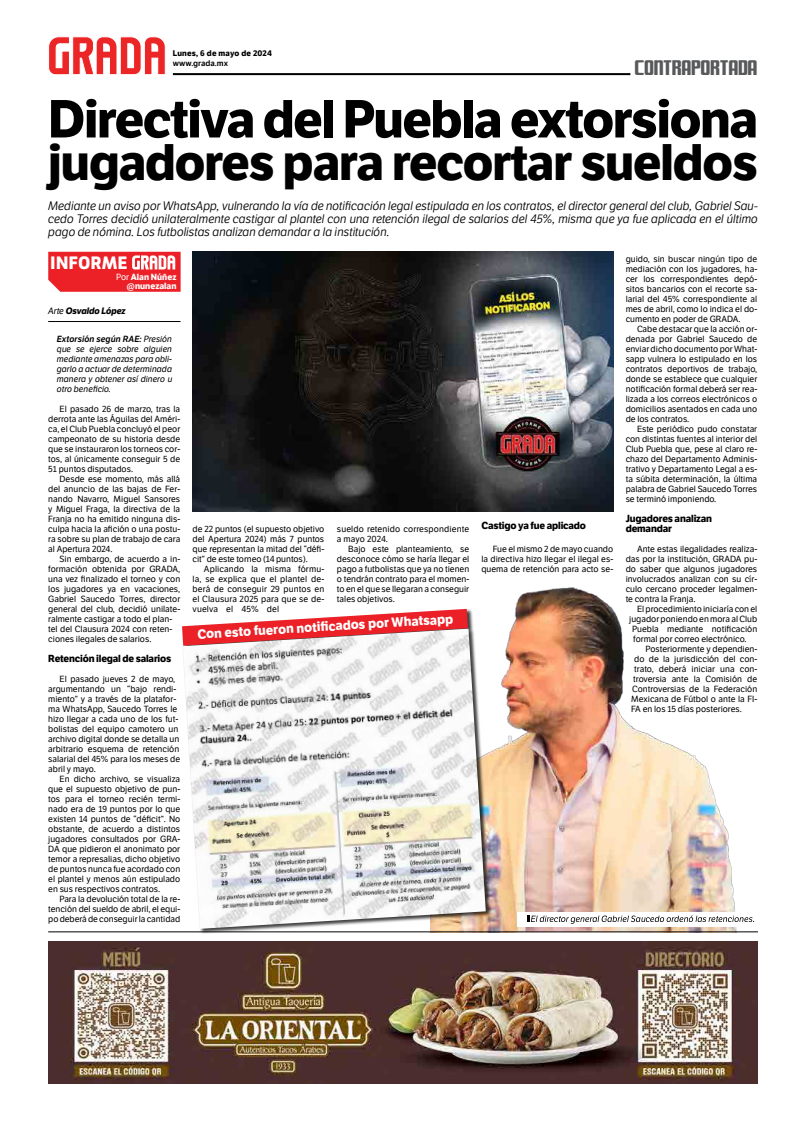
<style>
.page{position:relative;width:792px;height:1134px;background:#fff}
.page>*{position:absolute;margin:0;border:0;box-sizing:border-box;transform-origin:0 0}
.Cabeza_Principal{font:700 52px "LFT Etica";letter-spacing:-.025em;color:#000}
.Cabeza_Principal-2{font:700 50px "LFT Etica";letter-spacing:-.02em;color:#000}
.t1{font:22px "Fontana";letter-spacing:-.005em;color:#58595b}
.Sumario{font:800 19px "Bronkoh";letter-spacing:-.005em;color:#fff}
.Sumario-2{font:700 13px "LFT Etica";color:#fff}
.Sumario-3{font:italic 12px/13px "LFT Etica";letter-spacing:-.005em;color:#000;text-align:justify}
.Subtítulos{font:700 10px/10px "LFT Etica";letter-spacing:-.015em;color:#000}
.NOMBRE__articulo{font:italic 700 9px "LFT Etica";letter-spacing:-.01em;color:#000}
.TEXTO{font:8.7px/10px "LFT Etica";color:#000;text-align:justify}
.TEXTO-2{font:italic 8.7px/10px "LFT Etica";color:#000;text-align:justify}
.TEXTO-3{font:700 8.7px "LFT Etica";color:#fff}
.t2{font:700 8px "LFT Etica";letter-spacing:.025em;color:#000}
.t3{font:600 8px "LFT Etica";color:#000}
.s1{font-weight:400}
.s2{font-weight:600}
</style>
<div class="page">
<hr style="left:173px;top:73px;width:457px;height:2px;background:#000">
<svg style="left:48px;top:36px;width:118px;height:39px"></svg>
<img style="left:48px;top:942px;width:710px;height:142px">
<svg style="left:48px;top:252px;width:133px;height:40px;background:#ed363d"></svg>
<hr style="left:48px;top:321px;width:133px;height:1px;background:#000">
<img style="left:193px;top:252px;width:421px;height:260px">
<img style="left:466px;top:587px;width:271px;height:344px">
<hr style="left:48px;top:931px;width:710px;height:1px;background:#000">
<div style="left:517px;top:912px;width:263px;height:14px;background:#fff"></div>
<svg style="left:527px;top:915px;width:227px;height:9px"></svg>
<div style="left:182px;top:609px;width:309px;height:326px;background:#000;opacity:.75"></div>
<img style="left:183px;top:629px;width:303px;height:300px">
<svg style="left:182px;top:609px;width:286px;height:37px"></svg>
<p class="t2" style="left:173px;top:48px;width:100px">Lunes, 6 de mayo de 2024</p>
<p class="t3" style="left:173px;top:58px;width:57px">www.grada.mx</p>
<h3 class="t1" style="left:635px;top:54px;width:124px">CONTRAPORTADA</h3>
<p class="Cabeza_Principal" style="left:48px;top:87px;width:711px">Directiva del Puebla extorsiona</p>
<p class="Cabeza_Principal-2" style="left:48px;top:132px;width:711px">jugadores para recortar sueldos</p>
<p class="Sumario-3" style="left:48px;top:200px;width:711px">Mediante un aviso por WhatsApp, vulnerando la vía de notificación legal estipulada en los contratos, el director general del club, Gabriel Sau&shy;cedo Torres decidió unilateralmente castigar al plantel con una retención ilegal de salarios del 45%, misma que ya fue aplicada en el último pago de nómina. Los futbolistas analizan demandar a la institución.</p>
<p class="Sumario" style="left:50px;top:252px;width:79px">INFORME</p>
<p class="TEXTO-3" style="left:116px;top:271px;width:62px"><span class="s1">Por</span> Alan Núñez</p>
<p class="TEXTO-3" style="left:127px;top:280px;width:51px">@nunezalan</p>
<p class="NOMBRE__articulo" style="left:48px;top:305px;width:79px"><span class="s1">Arte</span> Osvaldo López</p>
<p class="TEXTO" style="left:626px;top:254px;width:133px">guido, sin buscar ningún tipo de mediación con los jugadores, ha&shy;cer los correspondientes depó&shy;sitos bancarios con el recorte sa&shy;larial del 45% correspondiente al mes de abril, como lo indica el do&shy;cumento en poder de GRADA.</p>
<p class="TEXTO" style="left:626px;top:324px;width:133px;text-indent:11px">Cabe destacar que la acción or&shy;denada por Gabriel Saucedo de enviar dicho documento por What&shy;sapp vulnera lo estipulado en los contratos deportivos de trabajo, donde se establece que cualquier notificación formal deberá ser rea&shy;lizada a los correos electrónicos o domicilios asentados en cada uno de los contratos.</p>
<p class="TEXTO" style="left:626px;top:424px;width:133px;text-indent:11px">Este periódico pudo constatar con distintas fuentes al interior del Club Puebla que, pese al claro re&shy;chazo del Departamento Adminis&shy;trativo y Departamento Legal a es&shy;ta súbita determinación, la última palabra de Gabriel Saucedo Torres se terminó imponiendo.</p>
<p class="Subtítulos" style="left:626px;top:513px;width:88px">Jugadores analizan demandar</p>
<p class="TEXTO" style="left:626px;top:544px;width:133px;text-indent:11px">Ante estas ilegalidades realiza&shy;das por la institución, GRADA pu&shy;do saber que algunos jugadores involucrados analizan con su cír&shy;culo cercano proceder legalmen&shy;te contra la Franja.</p>
<p class="TEXTO" style="left:637px;top:604px;width:122px">El procedimiento iniciaría con el</p>
<p class="TEXTO" style="left:629px;top:614px;width:130px">jugador poniendo en mora al Club</p>
<p class="TEXTO" style="left:632px;top:624px;width:126px">Puebla mediante notificación</p>
<p class="TEXTO" style="left:633px;top:634px;width:115px">formal por correo electrónico.</p>
<p class="TEXTO" style="left:646px;top:644px;width:113px">Posteriormente y dependien-</p>
<p class="TEXTO" style="left:634px;top:654px;width:125px">do de la jurisdicción del con-</p>
<p class="TEXTO" style="left:634px;top:664px;width:125px">trato, deberá iniciar una con-</p>
<p class="TEXTO" style="left:633px;top:674px;width:125px">troversia ante la Comisión de</p>
<p class="TEXTO" style="left:632px;top:684px;width:126px">Controversias de la Federación</p>
<p class="TEXTO" style="left:631px;top:694px;width:128px">Mexicana de Fútbol o ante la FI-</p>
<p class="TEXTO" style="left:631px;top:704px;width:112px">FA en los 15 días posteriores.</p>
<p class="TEXTO-2" style="left:57px;top:334px;width:117px"><span class="s2">Extorsión según RAE:</span> Presión que se ejerce sobre alguien mediante amenazas para obli&shy;garlo a actuar de determinada manera y obtener así dinero u otro beneficio.</p>
<p class="TEXTO" style="left:48px;top:404px;width:134px;text-indent:11px">El pasado 26 de marzo, tras la derrota ante las Águilas del Améri&shy;ca, el Club Puebla concluyó el peor campeonato de su historia desde que se instauraron los torneos cor&shy;tos, al únicamente conseguir 5 de 51 puntos disputados.</p>
<p class="TEXTO" style="left:48px;top:474px;width:134px;text-indent:11px">Desde ese momento, más allá del anuncio de las bajas de Fer&shy;nando Navarro, Miguel Sansores y Miguel Fraga, la directiva de la Franja no ha emitido ninguna dis&shy;culpa hacia la afición o una postu&shy;ra sobre su plan de trabajo de cara al Apertura 2024.</p>
<p class="TEXTO" style="left:48px;top:554px;width:134px;text-align:left;text-indent:11px">Sin embargo, de acuerdo a in&shy;formación obtenida por GRADA, una vez finalizado el torneo y con los jugadores ya en vacaciones,<br>Gabriel Saucedo Torres, director general del club, decidió unilate&shy;ralmente castigar a todo el plan&shy;tel del Clausura 2024 con reten&shy;ciones ilegales de salarios.</p>
<p class="Subtítulos" style="left:48px;top:653px;width:124px">Retención ilegal de salarios</p>
<p class="TEXTO" style="left:48px;top:674px;width:133px;text-align:left;text-indent:11px">El pasado jueves 2 de mayo, argumentando un “bajo rendi&shy;miento” y a través de la platafor&shy;ma WhatsApp, Saucedo Torres le hizo llegar a cada uno de los fut&shy;bolistas del equipo camotero un archivo digital donde se detalla un arbitrario esquema de retención salarial del 45% para los meses de abril y mayo.</p>
<p class="TEXTO" style="left:48px;top:774px;width:134px;text-indent:11px">En dicho archivo, se visualiza que el supuesto objetivo de pun&shy;tos para el torneo recién termi&shy;nado era de 19 puntos por lo que existen 14 puntos de “déficit”. No obstante, de acuerdo a distintos jugadores consultados por GRA-DA que pidieron el anonimato por temor a represalias, dicho objetivo de puntos nunca fue acordado con el plantel y menos aún estipulado en sus respectivos contratos.</p>
<p class="TEXTO" style="left:48px;top:894px;width:134px;text-indent:11px">Para la devolución total de la re&shy;tención del sueldo de abril, el equi&shy;po deberá de conseguir la cantidad</p>
<p class="Subtítulos" style="left:481px;top:520px;width:106px">Castigo ya fue aplicado</p>
<p class="TEXTO" style="left:481px;top:544px;width:133px;text-indent:11px">Fue el mismo 2 de mayo cuando la directiva hizo llegar el ilegal es&shy;quema de retención para acto se-</p>
<p class="TEXTO" style="left:193px;top:524px;width:133px">de 22 puntos (el supuesto objetivo del Apertura 2024) más 7 puntos que representan la mitad del “défi&shy;cit” de este torneo (14 puntos).</p>
<p class="TEXTO" style="left:193px;top:564px;width:133px;text-indent:11px">Aplicando la misma fórmu&shy;la, se explica que el plantel de&shy;berá de conseguir 29 puntos en el Clausura 2025 para que se de&shy;vuelva el 45% del</p>
<p class="TEXTO" style="left:337px;top:524px;width:134px">sueldo retenido correspondiente a mayo 2024.</p>
<p class="TEXTO" style="left:337px;top:544px;width:134px;text-indent:11px">Bajo este planteamiento, se desconoce cómo se haría llegar el pago a futbolistas que ya no tienen o tendrán contrato para el momen&shy;to en el que se llegaran a conseguir tales objetivos.</p>
<p class="Sumario-2" style="left:197px;top:625px;width:258px;rotate:-3deg">Con esto fueron notifi cados por Whatsapp</p>
</div>
